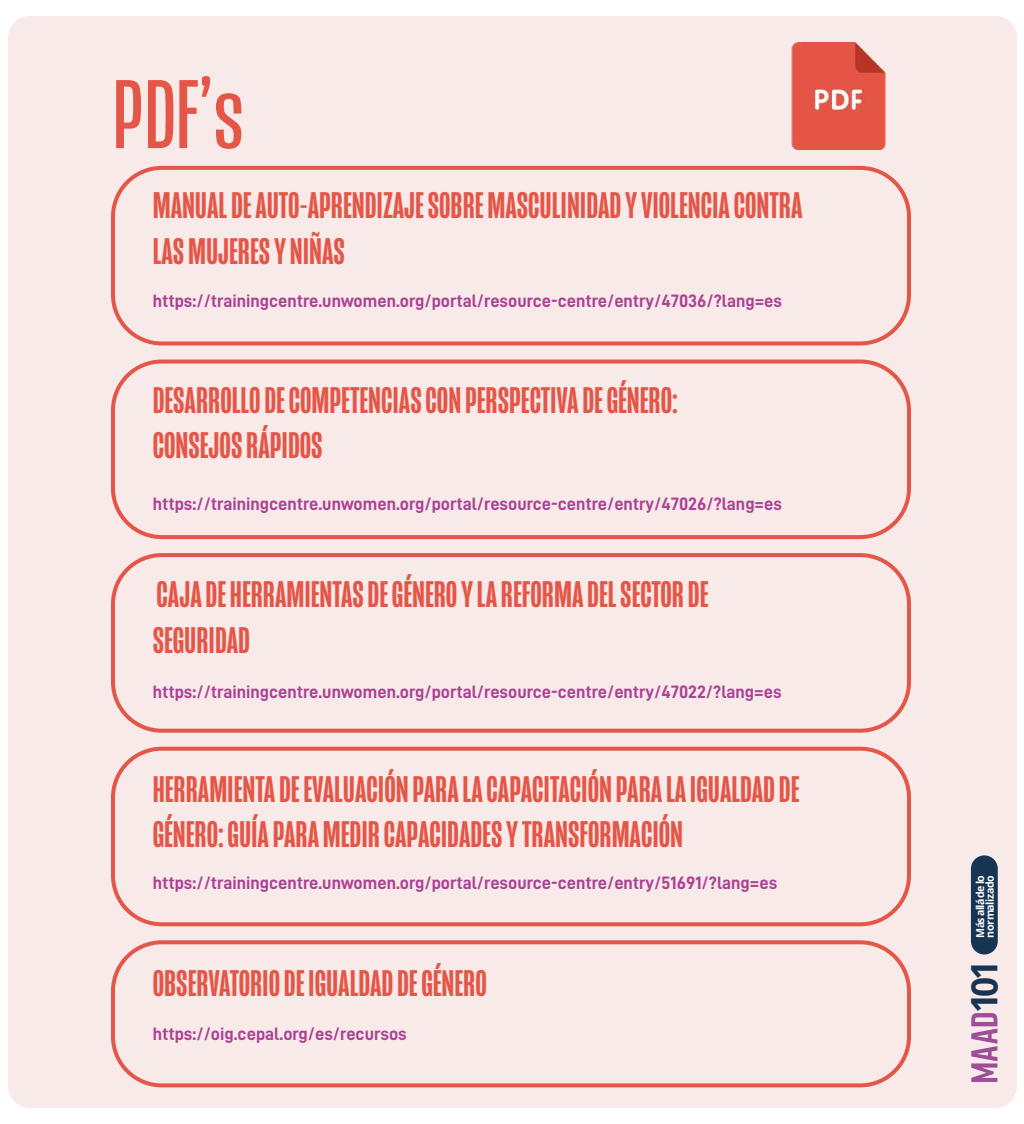
<style>
.page{position:relative;width:1024px;height:1124px;background:#fff}
.page>*{position:absolute;margin:0;border:0;box-sizing:border-box;transform-origin:0 0}
.t1{font:100px "Mongoose";color:#e45647}
.t2{font:500 38px/45.6px "Mongoose";color:#e45647}
.t3{font:700 36.5px "Open Sans";color:#173453;scale:.96 1}
.t4{font:18px "D DIN Bold";color:#ab4294}
.t5{font:700 10.9px/9.8px "Open Sans";letter-spacing:-.04em;color:#fff}
</style>
<div class="page">
<div style="left:8px;top:16px;width:1009px;height:1092px;background:#f9eaea;border-radius:22px"></div>
<div style="left:971px;top:855px;width:27px;height:100px;background:#173453;border-radius:13px"></div>
<svg style="left:971px;top:1013px;width:26px;height:69px"></svg>
<img style="left:791px;top:43px;width:95px;height:106px">
<div style="left:111px;top:166px;width:800px;height:179px;border:4px solid #e45647;border-radius:49px"></div>
<div style="left:111px;top:360px;width:800px;height:179px;border:4px solid #e45647;border-radius:49px"></div>
<div style="left:111px;top:553px;width:800px;height:180px;border:4px solid #e45647;border-radius:49px"></div>
<div style="left:111px;top:747px;width:800px;height:179px;border:4px solid #e45647;border-radius:49px"></div>
<div style="left:111px;top:940px;width:800px;height:147px;border:4px solid #e45647;border-radius:49px"></div>
<h1 class="t1" style="left:113px;top:58px;width:133px">PDF’s</h1>
<h2 class="t2" style="left:153px;top:183px;width:651px">MANUAL DE AUTO-APRENDIZAJE SOBRE MASCULINIDAD Y VIOLENCIA CONTRA<br>LAS MUJERES Y NIÑAS</h2>
<p class="t4" style="left:153px;top:291px;width:631px">https://trainingcentre.unwomen.org/portal/resource-centre/entry/47036/?lang=es</p>
<h2 class="t2" style="left:153px;top:378px;width:527px">DESARROLLO DE COMPETENCIAS CON PERSPECTIVA DE GÉNERO:<br>CONSEJOS RÁPIDOS</h2>
<p class="t4" style="left:153px;top:494px;width:631px">https://trainingcentre.unwomen.org/portal/resource-centre/entry/47026/?lang=es</p>
<h2 class="t2" style="left:153px;top:572px;width:557px">CAJA DE HERRAMIENTAS DE GÉNERO Y LA REFORMA DEL SECTOR DE<br>SEGURIDAD</h2>
<p class="t4" style="left:153px;top:682px;width:630px">https://trainingcentre.unwomen.org/portal/resource-centre/entry/47022/?lang=es</p>
<h2 class="t2" style="left:153px;top:767px;width:648px">HERRAMIENTA DE EVALUACIÓN PARA LA CAPACITACIÓN PARA LA IGUALDAD DE<br>GÉNERO: GUÍA PARA MEDIR CAPACIDADES Y TRANSFORMACIÓN</h2>
<p class="t4" style="left:153px;top:873px;width:626px">https://trainingcentre.unwomen.org/portal/resource-centre/entry/51691/?lang=es</p>
<h2 class="t2" style="left:153px;top:961px;width:336px">OBSERVATORIO DE IGUALDAD DE GÉNERO</h2>
<p class="t4" style="left:153px;top:1024px;width:255px">https://oig.cepal.org/es/recursos</p>
<p class="t5" style="left:975px;top:938px;width:64px;rotate:-90deg">Más allá de lo normalizado</p>
<h3 class="t3" style="left:958px;top:1013px;width:57px;rotate:-90deg">101</h3>
</div>
